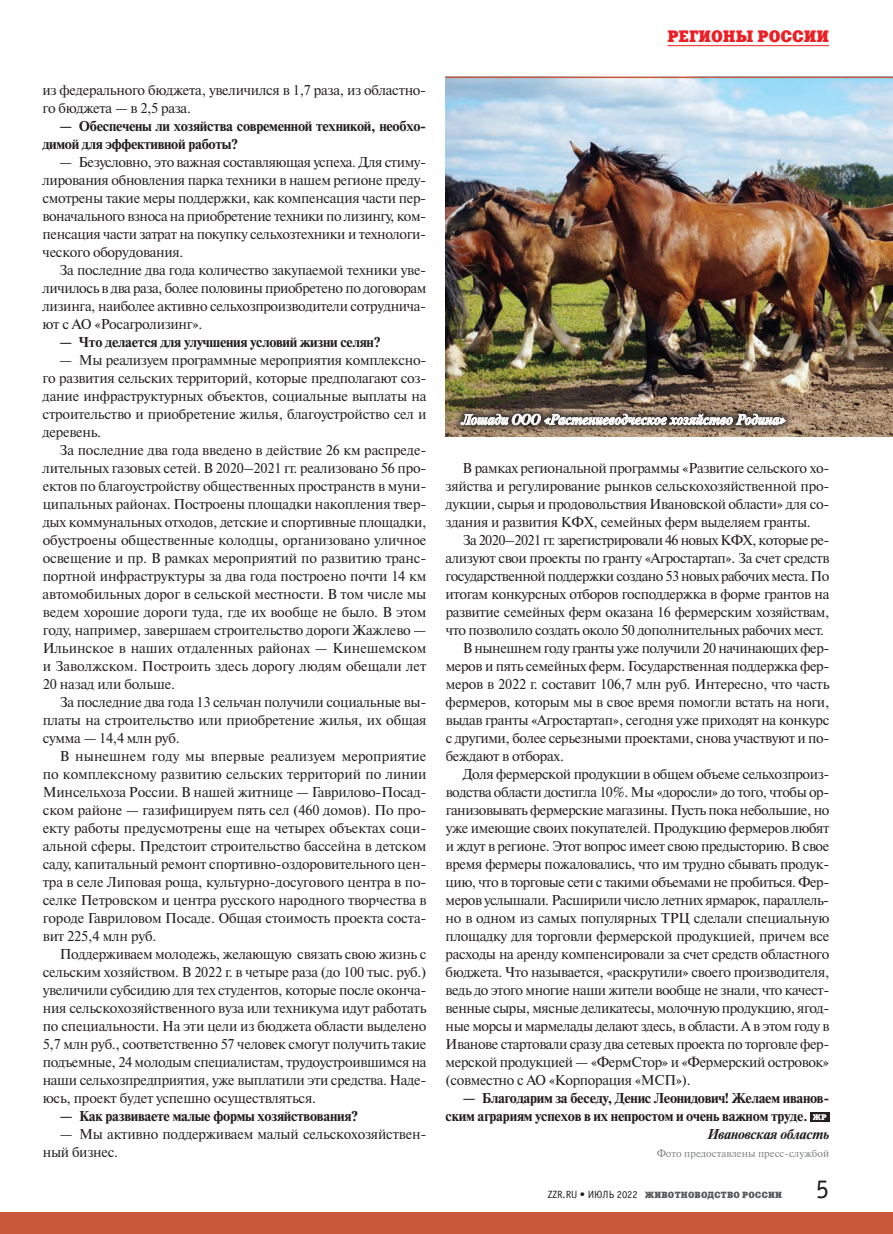
<style>
.page{position:relative;width:893px;height:1234px;background:#fff}
.page>*{position:absolute;margin:0;border:0;box-sizing:border-box;transform-origin:0 0}
.t1{font:27px "Officina Sans C";color:#231f20}
.t2{font:16.5px "Xenia C";letter-spacing:.01em;color:#ee1d23}
.t3{font:14.25px/18px "Newton C";letter-spacing:-.025em;color:#231f20;text-align:justify}
.t4{font:700 14.25px/18.1px "Newton C";letter-spacing:-.02em;color:#231f20}
.t5{font:italic 700 14.25px "Newton C";letter-spacing:-.01em;color:#fff}
.t6{font:10.5px "Newton C";color:#808285}
.t7{font:9px "Xenia C";letter-spacing:.025em;color:#57585a}
.s1{font-family:"Xenia C";font-weight:400;font-size:8.25px;color:#fff}
.s2{font-style:italic}
.s3{font-family:"Officina Sans C";font-size:10.5px;color:#231f20}
</style>
<div class="page">
<hr style="left:667px;top:45px;width:162px;height:1px;background:#ee1d23">
<div style="left:810px;top:1111px;width:19px;height:10px;background:#231f20"></div>
<img style="left:445px;top:78px;width:448px;height:359px">
<div style="left:0;top:1212px;width:893px;height:21px;background:#ca593b"></div>
<hr style="left:445px;top:77px;width:448px;height:1px;background:#ca593b">
<svg style="left:452px;top:405px;width:342px;height:28px;background:#836f5a"></svg>
<svg style="left:461px;top:414px;width:325px;height:11px"></svg>
<p class="t3" style="left:43px;top:81px;width:385px">из федерального бюджета, увеличился в 1,7 раза, из областно&shy;го бюджета — в 2,5 раза.</p>
<p class="t4" style="left:43px;top:117px;width:385px;text-indent:17px">— Обеспечены ли хозяйства современной техникой, необхо‑ димой для эффективной работы?</p>
<p class="t3" style="left:43px;top:153px;width:385px;text-indent:17px">— Безусловно, это важная составляющая успеха. Для стиму&shy;лирования обновления парка техники в нашем регионе преду&shy;смотрены такие меры поддержки, как компенсация части пер&shy;воначального взноса на приобретение техники по лизингу, ком&shy;пенсация части затрат на покупку сельхозтехники и технологи&shy;ческого оборудования.</p>
<p class="t3" style="left:43px;top:261px;width:385px;text-indent:17px">За последние два года количество закупаемой техники уве&shy;личилось в два раза, более половины приобретено по договорам лизинга, наиболее активно сельхозпроизводители сотруднича&shy;ют с АО «Росагролизинг».</p>
<p class="t4" style="left:60px;top:332px;width:323px">— Что делается для улучшения условий жизни селян?</p>
<p class="t3" style="left:43px;top:351px;width:385px;text-indent:17px">— Мы реализуем программные мероприятия комплексно&shy;го развития сельских территорий, которые предполагают соз&shy;дание инфраструктурных объектов, социальные выплаты на строительство и приобретение жилья, благоустройство сел и деревень.</p>
<p class="t3" style="left:43px;top:441px;width:385px;text-indent:17px">За последние два года введено в действие 26 км распреде&shy;лительных газовых сетей. В 2020–2021 гг. реализовано 56 про&shy;ектов по благоустройству общественных пространств в муни&shy;ципальных районах. Построены площадки накопления твер&shy;дых коммунальных отходов, детские и спортивные площадки, обустроены общественные колодцы, организовано уличное освещение и пр. В рамках мероприятий по развитию транс&shy;портной инфраструктуры за два года построено почти 14 км автомобильных дорог в сельской местности. В том числе мы ведем хорошие дороги туда, где их вообще не было. В этом году, например, завершаем строительство дороги Жажлево — Ильинское в наших отдаленных районах — Кинешемском и Заволжском. Построить здесь дорогу людям обещали лет 20 назад или больше.</p>
<p class="t3" style="left:43px;top:693px;width:385px;text-indent:17px">За последние два года 13 сельчан получили социальные вы&shy;платы на строительство или приобретение жилья, их общая сумма — 14,4 млн руб.</p>
<p class="t3" style="left:43px;top:747px;width:385px;text-indent:17px">В нынешнем году мы впервые реализуем мероприятие по комплексному развитию сельских территорий по линии Минсельхоза России. В нашей житнице — Гаврилово-Посад&shy;ском районе — газифицируем пять сел (460 домов). По про&shy;екту работы предусмотрены еще на четырех объектах соци&shy;альной сферы. Предстоит строительство бассейна в детском саду, капитальный ремонт спортивно-оздоровительного цен&shy;тра в селе Липовая роща, культурно-досугового центра в по&shy;селке Петровском и центра русского народного творчества в городе Гавриловом Посаде. Общая стоимость проекта соста&shy;вит 225,4 млн руб.</p>
<p class="t3" style="left:43px;top:945px;width:385px;text-indent:17px">Поддерживаем молодежь, желающую связать свою жизнь с сельским хозяйством. В 2022 г. в четыре раза (до 100 тыс. руб.) увеличили субсидию для тех студентов, которые после оконча&shy;ния сельскохозяйственного вуза или техникума идут работать по специальности. На эти цели из бюджета области выделено 5,7 млн руб., соответственно 57 человек смогут получить такие подъемные, 24 молодым специалистам, трудоустроившимся на наши сельхозпредприятия, уже выплатили эти средства. Наде&shy;юсь, проект будет успешно осуществляться.</p>
<p class="t4" style="left:60px;top:1106px;width:300px">— Как развиваете малые формы хозяйствования?</p>
<p class="t3" style="left:43px;top:1125px;width:385px;text-indent:17px">— Мы активно поддерживаем малый сельскохозяйствен&shy;ный бизнес.</p>
<p class="t2" style="left:667px;top:26px;width:163px">РЕГИОНЫ РОССИИ</p>
<p class="t5" style="left:461px;top:412px;width:326px">Лошади ООО «Растениеводческое хозяйство Родина»</p>
<p class="t3" style="left:446px;top:459px;width:385px;text-indent:17px">В рамках региональной программы «Развитие сельского хо&shy;зяйства и регулирование рынков сельскохозяйственной про&shy;дукции, сырья и продовольствия Ивановской области» для со&shy;здания и развития КФХ, семейных ферм выделяем гранты.</p>
<p class="t3" style="left:463px;top:531px;width:368px">За 2020–2021 гг. зарегистрировали 46 новых КФХ, которые ре-</p>
<p class="t3" style="left:446px;top:549px;width:385px">ализуют свои проекты по гранту «Агростартап». За счет средств</p>
<p class="t3" style="left:446px;top:567px;width:385px">государственной поддержки создано 53 новых рабочих места. По</p>
<p class="t3" style="left:446px;top:585px;width:385px">итогам конкурсных отборов господдержка в форме грантов на</p>
<p class="t3" style="left:446px;top:603px;width:385px">развитие семейных ферм оказана 16 фермерским хозяйствам,</p>
<p class="t3" style="left:446px;top:621px;width:380px">что позволило создать около 50 дополнительных рабочих мест.</p>
<p class="t3" style="left:463px;top:639px;width:368px">В нынешнем году гранты уже получили 20 начинающих фер-</p>
<p class="t3" style="left:446px;top:657px;width:385px">меров и пять семейных ферм. Государственная поддержка фер-</p>
<p class="t3" style="left:446px;top:675px;width:385px">меров в 2022 г. составит 106,7 млн руб. Интересно, что часть</p>
<p class="t3" style="left:446px;top:693px;width:385px">фермеров, которым мы в свое время помогли встать на ноги,</p>
<p class="t3" style="left:446px;top:711px;width:385px">выдав гранты «Агростартап», сегодня уже приходят на конкурс</p>
<p class="t3" style="left:446px;top:729px;width:385px">с другими, более серьезными проектами, снова участвуют и по-</p>
<p class="t3" style="left:446px;top:747px;width:120px">беждают в отборах.</p>
<p class="t3" style="left:463px;top:765px;width:368px">Доля фермерской продукции в общем объеме сельхозпроиз-</p>
<p class="t3" style="left:446px;top:783px;width:385px">водства области достигла 10%. Мы «доросли» до того, чтобы ор-</p>
<p class="t3" style="left:446px;top:801px;width:385px">ганизовывать фермерские магазины. Пусть пока небольшие, но</p>
<p class="t3" style="left:446px;top:819px;width:385px">уже имеющие своих покупателей. Продукцию фермеров любят</p>
<p class="t3" style="left:446px;top:837px;width:385px">и ждут в регионе. Этот вопрос имеет свою предысторию. В свое</p>
<p class="t3" style="left:446px;top:855px;width:385px">время фермеры пожаловались, что им трудно сбывать продук-</p>
<p class="t3" style="left:446px;top:873px;width:385px">цию, что в торговые сети с такими объемами не пробиться. Фер-</p>
<p class="t3" style="left:446px;top:891px;width:385px">меров услышали. Расширили число летних ярмарок, параллель-</p>
<p class="t3" style="left:446px;top:909px;width:385px">но в одном из самых популярных ТРЦ сделали специальную</p>
<p class="t3" style="left:446px;top:927px;width:385px">площадку для торговли фермерской продукцией, причем все</p>
<p class="t3" style="left:446px;top:945px;width:385px">расходы на аренду компенсировали за счет средств областного</p>
<p class="t3" style="left:446px;top:963px;width:385px">бюджета. Что называется, «раскрутили» своего производителя,</p>
<p class="t3" style="left:446px;top:981px;width:385px">ведь до этого многие наши жители вообще не знали, что качест-</p>
<p class="t3" style="left:446px;top:999px;width:385px">венные сыры, мясные деликатесы, молочную продукцию, ягод-</p>
<p class="t3" style="left:446px;top:1017px;width:385px">ные морсы и мармелады делают здесь, в области. А в этом году в</p>
<p class="t3" style="left:446px;top:1035px;width:385px">Иванове стартовали сразу два сетевых проекта по торговле фер-</p>
<p class="t3" style="left:446px;top:1053px;width:385px">мерской продукцией — «ФермСтор» и «Фермерский островок»</p>
<p class="t3" style="left:446px;top:1071px;width:247px">(совместно с АО «Корпорация «МСП»).</p>
<p class="t4" style="left:446px;top:1088px;width:385px;text-align:right">— Благодарим за беседу, Денис Леонидович! Желаем иванов‑ ским аграриям успехов в их непростом и очень важном труде. <span class="s1">ЖР<br></span><span class="s2">Ивановская область</span></p>
<p class="t6" style="left:657px;top:1147px;width:174px">Фото предоставлены пресс-службой</p>
<p class="t7" style="left:548px;top:1188px;width:236px"><span class="s3">ZZR.RU • ИЮЛЬ 2022</span> ЖИВОТНОВОДСТВО РОССИИ</p>
<h1 class="t1" style="left:816px;top:1174px;width:15px">5</h1>
</div>
